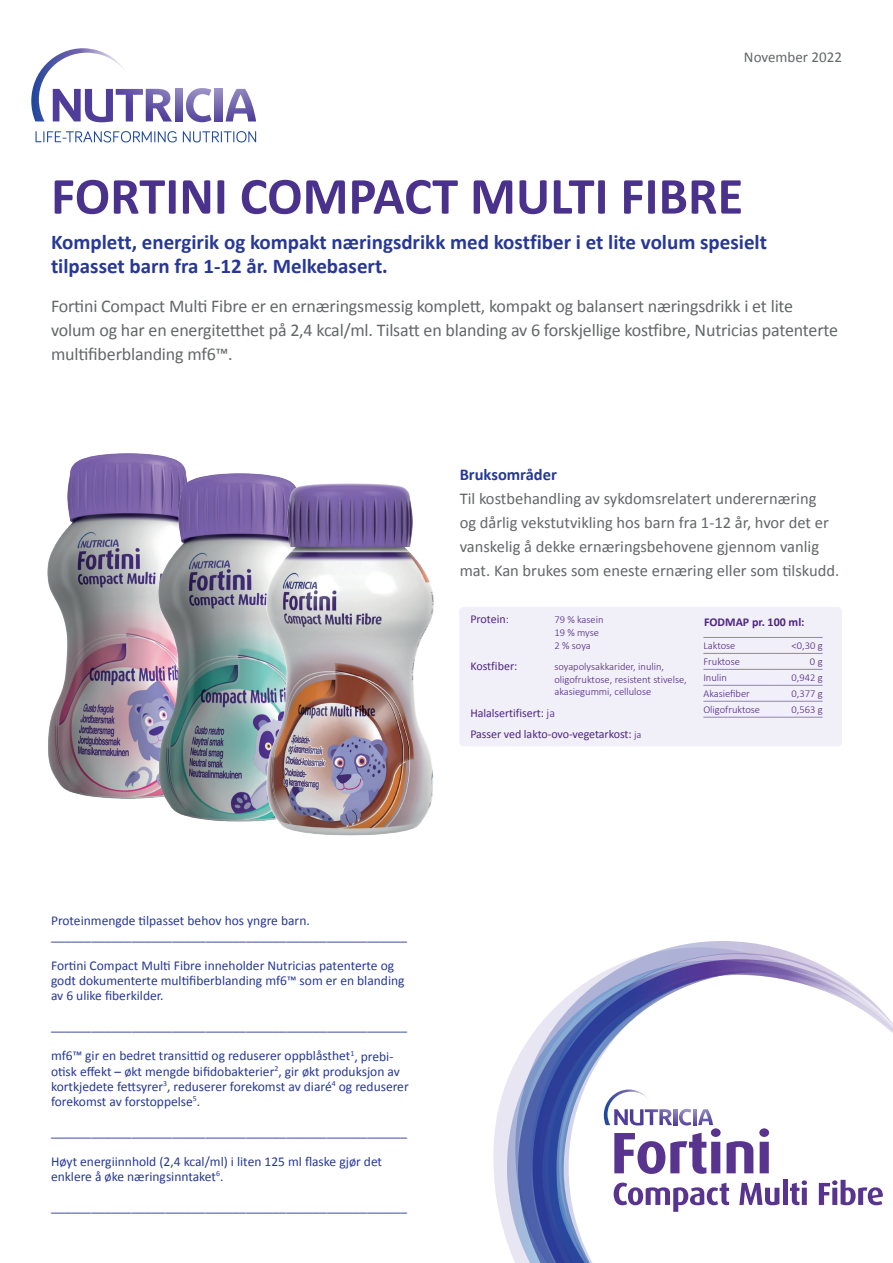
<style>
.page{position:relative;width:893px;height:1263px;background:#fff}
.page>*{position:absolute;margin:0;border:0;box-sizing:border-box;transform-origin:0 0}
.t1{font:700 52.5px "Calibri";color:#49318c}
.t2{font:700 21px/24px "Calibri";color:#273895}
.t3{font:18px/24px "Calibri";letter-spacing:-.01em;color:#636768}
.t4{font:16.5px/24px "Calibri";color:#636768}
.t5{font:700 16.5px "Calibri";color:#273895}
.t6{font:15px "Calibri";color:#636768}
.t7{font:13.5px/15px "Calibri";color:#273895}
.t8{font:12px/21.3px "Calibri";letter-spacing:-.005em;color:#4e2582}
.t9{font:700 12px "Calibri";color:#4e2582}
.t10{font:300 10.5px/12.8px "Calibri";color:#4e2582}
.s1{font-weight:300}
.s2{font-weight:300;font-size:10.5px}
</style>
<div class="page">
<svg style="left:493px;top:1082px;width:14px;height:159px;fill:#e7e6f2"></svg>
<svg style="left:507px;top:1064px;width:8px;height:198px;background:#d2d4e8"></svg>
<svg style="left:515px;top:941px;width:293px;height:322px"></svg>
<svg style="left:533px;top:959px;width:360px;height:304px"></svg>
<svg style="left:545px;top:977px;width:168px;height:286px"></svg>
<svg style="left:727px;top:1141px;width:26px;height:32px"></svg>
<svg style="left:759px;top:1128px;width:10px;height:45px"></svg>
<svg style="left:614px;top:1182px;width:115px;height:30px"></svg>
<svg style="left:739px;top:1183px;width:40px;height:22px"></svg>
<div style="left:783px;top:1180px;width:5px;height:25px;background:#58348f"></div>
<svg style="left:790px;top:1180px;width:17px;height:25px"></svg>
<svg style="left:819px;top:1180px;width:64px;height:25px"></svg>
<svg style="left:604px;top:1089px;width:117px;height:85px"></svg>
<img style="left:47px;top:453px;width:129px;height:346px">
<img style="left:144px;top:460px;width:72px;height:361px">
<img style="left:216px;top:473px;width:218px;height:363px">
<svg style="left:215px;top:89px;width:7px;height:32px"></svg>
<svg style="left:226px;top:89px;width:30px;height:32px"></svg>
<svg style="left:186px;top:88px;width:25px;height:34px"></svg>
<svg style="left:175px;top:89px;width:7px;height:32px"></svg>
<svg style="left:36px;top:131px;width:141px;height:11px"></svg>
<svg style="left:183px;top:131px;width:73px;height:11px"></svg>
<svg style="left:31px;top:48px;width:141px;height:74px"></svg>
<div style="left:459px;top:607px;width:383px;height:139px;background:#f1eff7;border-radius:4px"></div>
<hr style="left:703px;top:653px;width:68px;height:1px;background:#9183bd">
<hr style="left:771px;top:653px;width:52px;height:1px;background:#9183bd">
<hr style="left:703px;top:669px;width:68px;height:1px;background:#9183bd">
<hr style="left:703px;top:685px;width:68px;height:1px;background:#9183bd">
<hr style="left:703px;top:701px;width:68px;height:1px;background:#9183bd">
<hr style="left:703px;top:717px;width:68px;height:1px;background:#9183bd">
<hr style="left:703px;top:637px;width:68px;height:1px;background:#9183bd">
<hr style="left:771px;top:637px;width:52px;height:1px;background:#9183bd">
<hr style="left:771px;top:669px;width:52px;height:1px;background:#9183bd">
<hr style="left:771px;top:685px;width:52px;height:1px;background:#9183bd">
<hr style="left:771px;top:701px;width:52px;height:1px;background:#9183bd">
<hr style="left:771px;top:717px;width:52px;height:1px;background:#9183bd">
<p class="t6" style="left:744px;top:47px;width:99px">November 2022</p>
<h1 class="t1" style="left:51px;top:159px;width:694px">FORTINI COMPACT MULTI FIBRE</h1>
<h2 class="t2" style="left:51px;top:229px;width:717px">Komplett, energirik og kompakt næringsdrikk med kostfiber i et lite volum spesielt tilpasset barn fra 1-12 år. Melkebasert.</h2>
<p class="t3" style="left:51px;top:293px;width:788px">Fortini Compact Multi Fibre er en ernæringsmessig komplett, kompakt og balansert næringsdrikk i et lite volum og har en energitetthet på 2,4 kcal/ml. Tilsatt en blanding av 6 forskjellige kostfibre, Nutricias patenterte multifiberblanding mf6™.</p>
<p class="t5" style="left:460px;top:463px;width:99px">Bruksområder</p>
<p class="t4" style="left:460px;top:486px;width:381px">Til kostbehandling av sykdomsrelatert underernæring<br>og dårlig vekstutvikling hos barn fra 1-12 år, hvor det er vanskelig å dekke ernæringsbehovene gjennom vanlig mat. Kan brukes som eneste ernæring eller som tilskudd.</p>
<p class="t8" style="left:470px;top:608px;width:40px">Protein<span class="s1">:</span></p>
<p class="t10" style="left:554px;top:613px;width:51px">79 % kasein<br>19 % myse<br>2 % soya</p>
<p class="t8" style="left:470px;top:655px;width:49px">Kostfiber:</p>
<p class="t10" style="left:554px;top:660px;width:134px">soyapolysakkarider, inulin, oligofruktose, resistent stivelse, akasiegummi, cellulose</p>
<p class="t8" style="left:470px;top:702px;width:173px">Halalsertifisert: <span class="s1">ja<br></span>Passer ved lakto-ovo-vegetarkost: <span class="s2">ja</span></p>
<p class="t9" style="left:704px;top:613px;width:102px">FODMAP pr. 100 ml:</p>
<p class="t10" style="left:703px;top:639px;width:33px">Laktose</p>
<p class="t10" style="left:791px;top:639px;width:33px">&lt;0,30 g</p>
<p class="t10" style="left:703px;top:655px;width:38px">Fruktose</p>
<p class="t10" style="left:810px;top:655px;width:14px">0 g</p>
<p class="t10" style="left:703px;top:671px;width:25px">Inulin</p>
<p class="t10" style="left:791px;top:671px;width:33px">0,942 g</p>
<p class="t10" style="left:703px;top:687px;width:48px">Akasiefiber</p>
<p class="t10" style="left:791px;top:687px;width:33px">0,377 g</p>
<p class="t10" style="left:703px;top:703px;width:58px">Oligofruktose</p>
<p class="t10" style="left:791px;top:703px;width:33px">0,563 g</p>
<p class="t7" style="left:51px;top:913px;width:358px">Proteinmengde tilpasset behov hos yngre barn. _____________________________________________________</p>
<p class="t7" style="left:51px;top:958px;width:355px">Fortini Compact Multi Fibre inneholder Nutricias patenterte og godt dokumenterte multifiberblanding mf6™ som er en blanding av 6 ulike fiberkilder.</p>
<p class="t7" style="left:51px;top:1018px;width:358px">_____________________________________________________</p>
<p class="t7" style="left:51px;top:1048px;width:359px">mf6™ gir en bedret transittid og reduserer oppblåsthet<sup>1</sup>, prebi&shy;otisk effekt – økt mengde bifidobakterier<sup>2</sup>, gir økt produksjon av kortkjedete fettsyrer<sup>3</sup>, reduserer forekomst av diaré<sup>4</sup> og reduserer forekomst av forstoppelse<sup>5</sup>.</p>
<p class="t7" style="left:51px;top:1123px;width:358px">_____________________________________________________</p>
<p class="t7" style="left:51px;top:1153px;width:333px">Høyt energiinnhold (2,4 kcal/ml) i liten 125 ml flaske gjør det enklere å øke næringsinntaket<sup>6</sup>.</p>
<p class="t7" style="left:51px;top:1198px;width:358px">_____________________________________________________</p>
</div>
